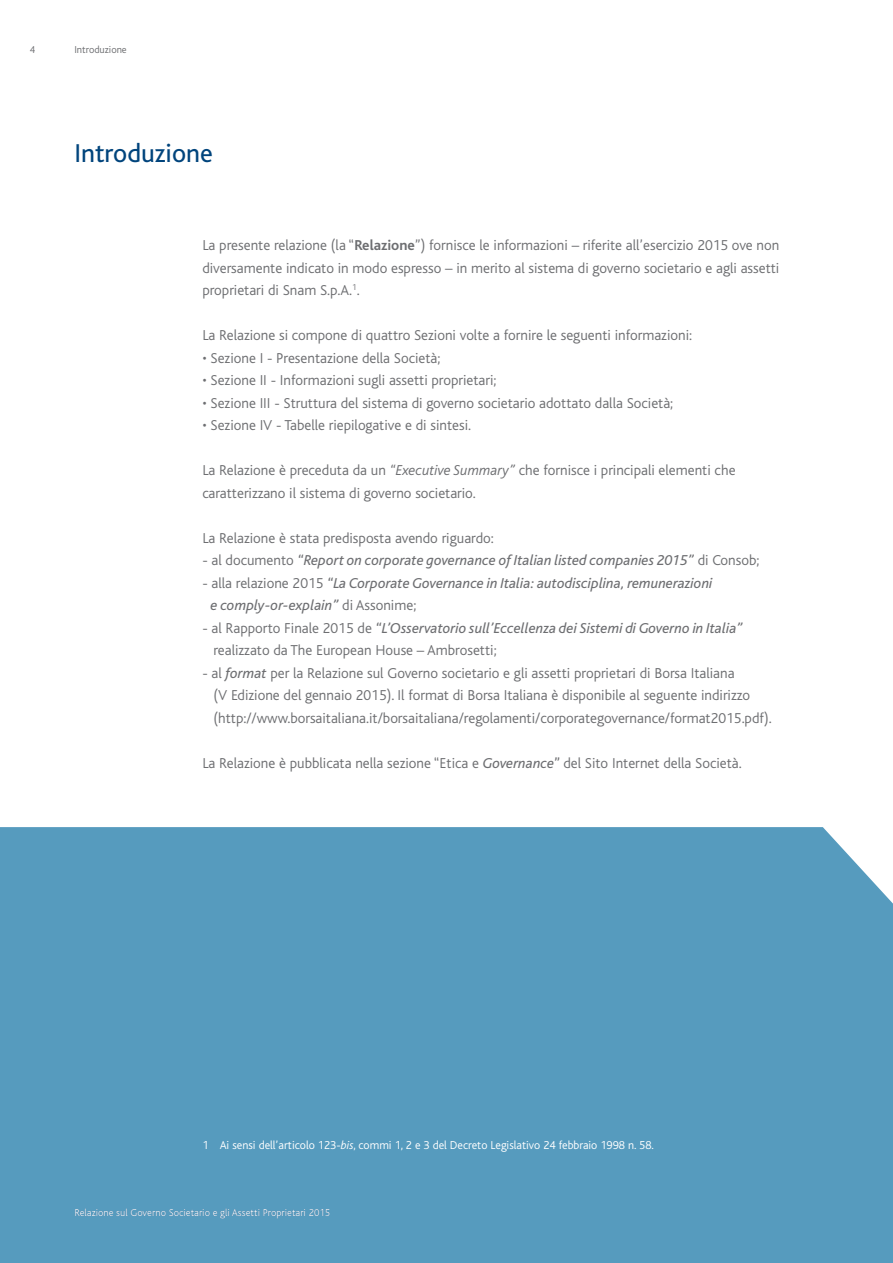
<style>
.page{position:relative;width:893px;height:1263px;background:#fff}
.page>*{position:absolute;margin:0;border:0;box-sizing:border-box;transform-origin:0 0}
.t1{font:27px "Bliss";color:#00447c}
.t2{font:300 15px/22.5px "Bliss";color:#6d6e71}
.t3{font:italic 15px/22.5px "Bliss";color:#6d6e71}
.t4{font:300 12px "Bliss";color:#fff}
.t5{font:300 10.5px "Bliss";color:#fff}
.t6{font:300 10.5px "Bliss";color:#6d6e71}
.s1{font-weight:700}
.s2{font-style:italic}
.s3{font-weight:300;font-style:normal}
.s4{font-weight:400;font-style:italic}
.s5{font-weight:400}
</style>
<div class="page">
<div style="left:0;top:827px;width:893px;height:436px;background:#569bbe"></div>
<p class="t6" style="left:30px;top:44px;width:7px">4</p>
<p class="t6" style="left:74px;top:44px;width:54px">Introduzione</p>
<h1 class="t1" style="left:74px;top:139px;width:140px">Introduzione</h1>
<p class="t2" style="left:202px;top:234px;width:579px;text-align:justify">La presente relazione (la “<span class="s1">Relazione</span>”) fornisce le informazioni – riferite all’esercizio 2015 ove non diversamente indicato in modo espresso – in merito al sistema di governo societario e agli assetti proprietari di Snam S.p.A.<sup>1</sup>.</p>
<p class="t2" style="left:202px;top:324px;width:491px">La Relazione si compone di quattro Sezioni volte a fornire le seguenti informazioni:</p>
<p class="t2" style="left:202px;top:347px;width:240px">• Sezione I - Presentazione della Società;</p>
<p class="t2" style="left:202px;top:369px;width:296px">• Sezione II - Informazioni sugli assetti proprietari;</p>
<p class="t2" style="left:202px;top:392px;width:472px">• Sezione III - Struttura del sistema di governo societario adottato dalla Società;</p>
<p class="t2" style="left:202px;top:414px;width:270px">• Sezione IV - Tabelle riepilogative e di sintesi.</p>
<p class="t2" style="left:202px;top:459px;width:535px">La Relazione è preceduta da un <span class="s2">“Executive Summary”</span> che fornisce i principali elementi che caratterizzano il sistema di governo societario.</p>
<p class="t2" style="left:202px;top:527px;width:293px">La Relazione è stata predisposta avendo riguardo:</p>
<p class="t3" style="left:202px;top:549px;width:559px"><span class="s3">- al documento</span> “Report on corporate governance of Italian listed companies 2015” <span class="s3">di Consob;</span></p>
<p class="t3" style="left:211px;top:572px;width:503px;text-indent:-8px"><span class="s3">- alla relazione 2015</span> “La Corporate Governance in Italia: autodisciplina, remunerazioni e comply-or-explain” <span class="s3">di Assonime;</span></p>
<p class="t2" style="left:213px;top:617px;width:531px;text-indent:-11px">- al Rapporto Finale 2015 de <span class="s4">“L’Osservatorio sull’Eccellenza dei Sistemi di Governo in Italia” </span>realizzato da The European House – Ambrosetti;</p>
<p class="t2" style="left:214px;top:662px;width:560px;text-indent:-11px">- al <span class="s4">format</span> per la Relazione sul Governo societario e gli assetti proprietari di Borsa Italiana<br>(V Edizione del gennaio 2015). Il format di Borsa Italiana è disponibile al seguente indirizzo (http://www.borsaitaliana.it/borsaitaliana/regolamenti/corporategovernance/format2015.pdf).</p>
<p class="t2" style="left:202px;top:752px;width:541px">La Relazione è pubblicata nella sezione “Etica e <span class="s4">Governance</span><span class="s5">”</span> del Sito Internet della Società.</p>
<p class="t4" style="left:202px;top:1139px;width:453px">1 Ai sensi dell’articolo 123-<span class="s2">bis</span>, commi 1, 2 e 3 del Decreto Legislativo 24 febbraio 1998 n. 58.</p>
<p class="t5" style="left:74px;top:1207px;width:257px">Relazione sul Governo Societario e gli Assetti Proprietari 2015</p>
</div>
